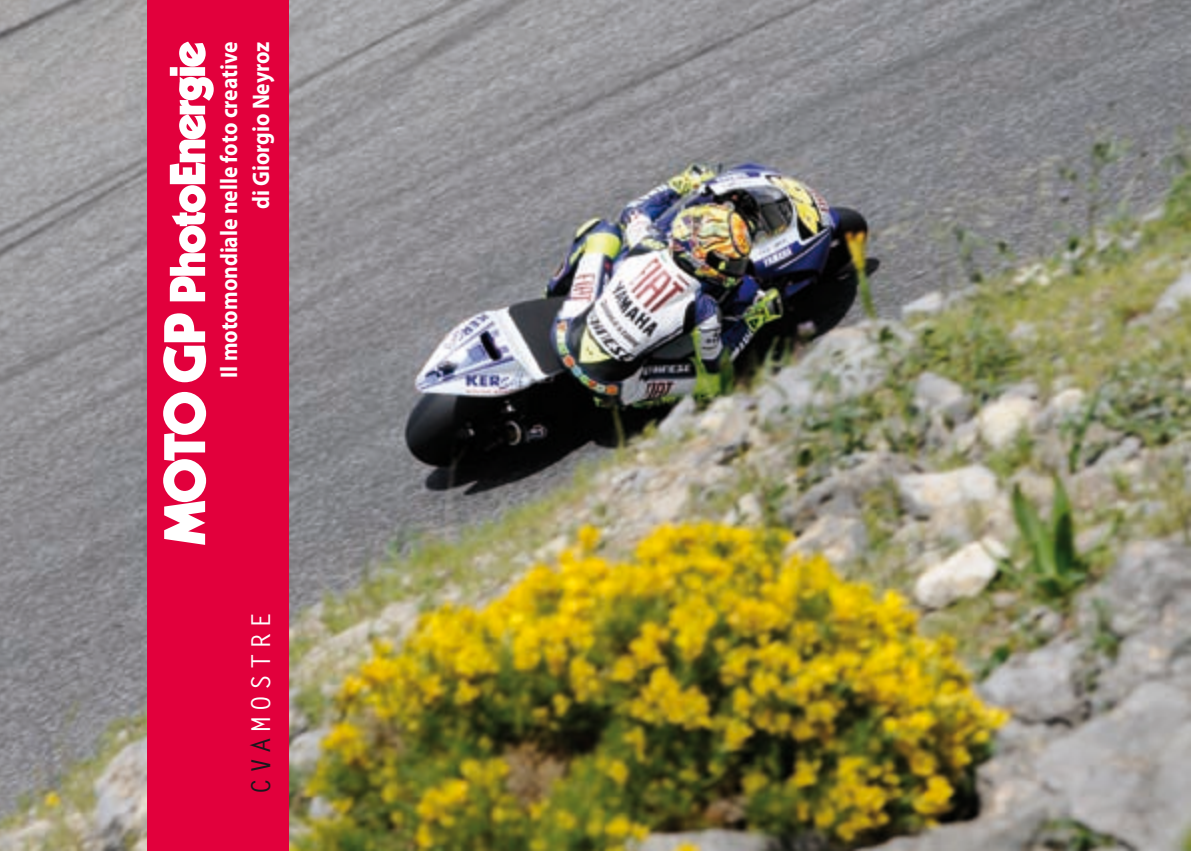
<style>
.page{position:relative;width:1191px;height:851px;background:#fff}
.page>*{position:absolute;margin:0;border:0;box-sizing:border-box;transform-origin:0 0}
.t1{font:900 49px "Kabel";letter-spacing:-.05em;color:#fff}
.t2{font:700 26px "Letter Gothic Std";letter-spacing:.2em;color:#fff}
.t3{font:700 24px/32px "Myriad Pro";color:#fff;text-align:right;scale:.9 1}
.s1{font-size:56.8px}
.s2{color:#1a171c}
</style>
<div class="page">
<img style="left:0;top:0;width:1191px;height:850px">
<div style="left:147px;top:0;width:141px;height:850px;background:#e2003c"></div>
<h1 class="t1" style="left:157px;top:545px;width:505px;rotate:-90deg"><span class="s1">MOTO GP</span> PhotoEnergie</h1>
<p class="t3" style="left:212px;top:378px;width:375px;rotate:-90deg">Il motomondiale nelle foto creative di Giorgio Neyroz</p>
<p class="t2" style="left:245px;top:794px;width:184px;rotate:-90deg"><span class="s2">CVA</span>MOSTRE</p>
</div>
